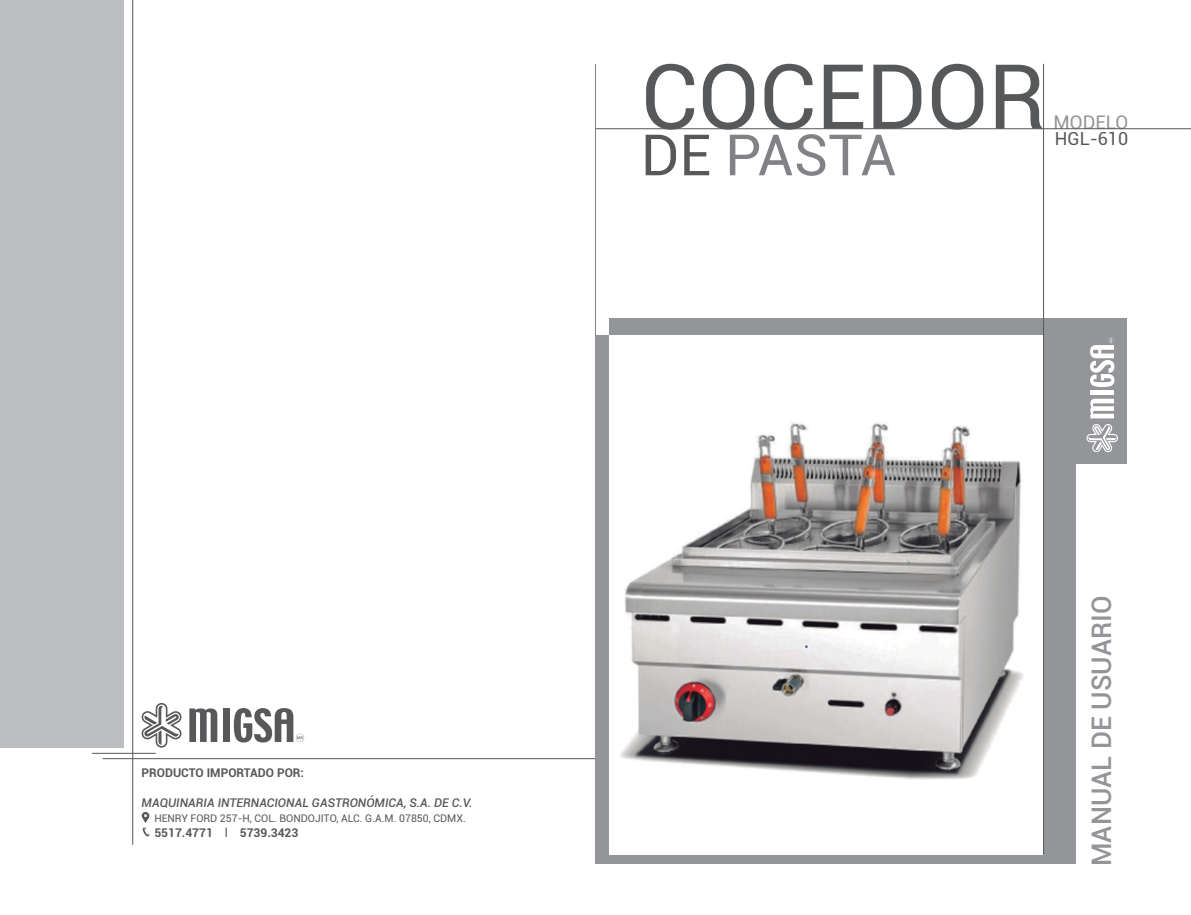
<style>
.page{position:relative;width:1191px;height:915px;background:#fff}
.page>*{position:absolute;margin:0;border:0;box-sizing:border-box;transform-origin:0 0}
.t1{font:90px "Roboto";color:#57585a}
.t2{font:57px "Roboto";color:#808285}
.t3{font:500 27px "Roboto";color:#939598}
.t4{font:18.75px "Roboto";color:#939598}
.t5{font:18px "Roboto";color:#57585a}
.t6{font:italic 500 12px "Roboto";color:#57585a}
.t7{font:700 12px "Roboto";color:#57585a}
.t8{font:10.5px "Roboto";color:#57585a}
.s1{font-weight:400}
.s2{color:#57585a}
</style>
<div class="page">
<hr style="left:595px;top:64px;width:1px;height:798px;background:#808285">
<div style="left:610px;top:318px;width:517px;height:145px;background:#939598"></div>
<div style="left:595px;top:335px;width:481px;height:528px;background:#939598"></div>
<div style="left:610px;top:335px;width:433px;height:519px;background:#fff"></div>
<hr style="left:1043px;top:64px;width:1px;height:790px;background:#57585a">
<hr style="left:596px;top:128px;width:595px;height:1px;background:#57585a">
<svg style="left:1086px;top:398px;width:32px;height:54px"></svg>
<hr style="left:1090px;top:390px;width:24px;height:4px;background:#fff">
<svg style="left:1090px;top:337px;width:24px;height:50px"></svg>
<img style="left:620px;top:422px;width:403px;height:358px">
<div style="left:0;top:0;width:124px;height:747px;background:#bcbdc0"></div>
<hr style="left:92px;top:752px;width:64px;height:1px;background:#57585a">
<hr style="left:103px;top:758px;width:492px;height:1px;background:#57585a">
<hr style="left:132px;top:0;width:1px;height:844px;background:#57585a">
<svg style="left:142px;top:812px;width:8px;height:24px"></svg>
<svg style="left:141px;top:703px;width:41px;height:44px"></svg>
<svg style="left:189px;top:708px;width:28px;height:33px"></svg>
<div style="left:223px;top:708px;width:6px;height:33px;background:#57585a"></div>
<svg style="left:234px;top:708px;width:70px;height:34px"></svg>
<p class="t7" style="left:142px;top:763px;width:164px">PRODUCTO IMPORTADO POR:</p>
<p class="t6" style="left:142px;top:793px;width:332px">MAQUINARIA INTERNACIONAL GASTRONÓMICA, S.A. DE C.V.</p>
<p class="t8" style="left:154px;top:810px;width:313px">HENRY FORD 257-H, COL. BONDOJITO, ALC. G.A.M. 07850, CDMX.</p>
<p class="t7" style="left:154px;top:823px;width:146px">5517.4771 <span class="s1">l</span> 5739.3423</p>
<p class="t1" style="left:641px;top:34px;width:406px">COCEDOR</p>
<p class="t2" style="left:641px;top:115px;width:257px"><span class="s2">DE</span> PASTA</p>
<p class="t4" style="left:1053px;top:109px;width:76px">MODELO</p>
<p class="t5" style="left:1055px;top:126px;width:75px">HGL-610</p>
<p class="t3" style="left:1082px;top:865px;width:272px;rotate:-90deg">MANUAL DE USUARIO</p>
</div>
